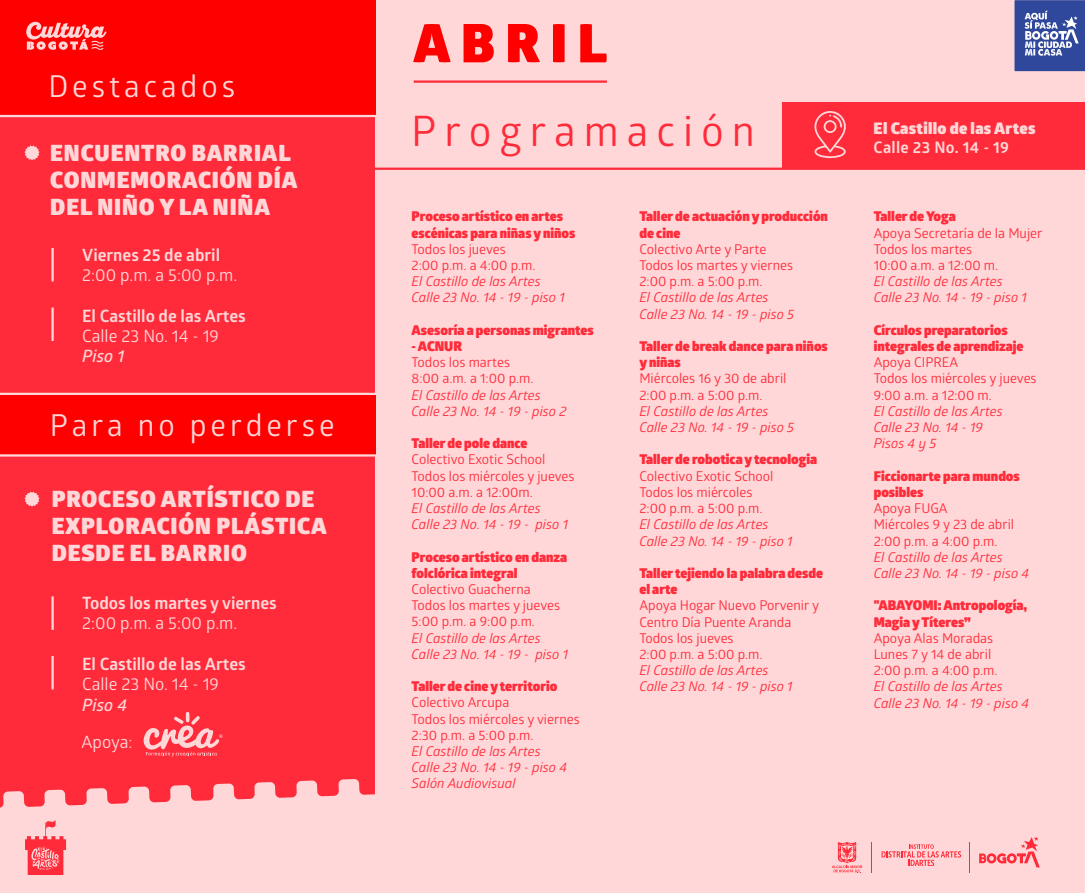
<style>
.page{position:relative;width:1085px;height:893px;background:#fff}
.page>*{position:absolute;margin:0;border:0;box-sizing:border-box;transform-origin:0 0}
.t1{font:900 53.32px "Glober";letter-spacing:.2em;color:#f00}
.t2{font:42.07px "Glober";letter-spacing:.19em;color:#ff2b3a}
.t3{font:30.15px "Glober";letter-spacing:.13em;color:#ffd7d8}
.t4{font:900 22.5px/27px "Glober";letter-spacing:.04em;color:#ffd7d8}
.t5{font:700 17.1px "Glober";color:#ffd7d8}
.t6{font:17.1px "Glober";color:#ffd7d8}
.t7{font:italic 600 17.1px "Glober";color:#ffd7d8}
.t8{font:900 15.97px "Glober";letter-spacing:.02em;color:#ffd7d8}
.t9{font:700 15.97px "Glober";letter-spacing:.02em;color:#ffd7d8}
.t10{font:13.5px/16.2px "Glober";color:#ff2b3a}
.t11{font:italic 13.5px/16.2px "Glober";color:#ff2b3a}
.t12{font:900 13.5px/16.2px "Glober";color:#ff2b3a}
</style>
<div class="page">
<div style="left:0;top:0;width:383px;height:893px;background:#ff2b3a"></div>
<div style="left:375px;top:0;width:709px;height:893px;background:#ffd7d8"></div>
<svg style="left:0;top:779px;width:375px;height:114px;background:#ffc0c3"></svg>
<div style="left:0;top:0;width:375px;height:116px;background:#f00"></div>
<div style="left:0;top:393px;width:375px;height:63px;background:#f00"></div>
<div style="left:782px;top:102px;width:302px;height:66px;background:#ff2b3a"></div>
<svg style="left:25px;top:820px;width:41px;height:55px"></svg>
<svg style="left:832px;top:842px;width:30px;height:31px"></svg>
<svg style="left:979px;top:837px;width:60px;height:30px"></svg>
<hr style="left:969px;top:842px;width:1px;height:30px;background:#ff2b3a">
<hr style="left:871px;top:842px;width:1px;height:30px;background:#ff2b3a">
<svg style="left:881px;top:844px;width:79px;height:22px"></svg>
<svg style="left:26px;top:22px;width:81px;height:28px"></svg>
<hr style="left:51px;top:248px;width:3px;height:33px;background:#ffd7d8">
<hr style="left:51px;top:308px;width:3px;height:33px;background:#ffd7d8">
<hr style="left:0;top:393px;width:377px;height:2px;background:#ffd7d8">
<hr style="left:0;top:115px;width:376px;height:2px;background:#ffd7d8">
<hr style="left:374px;top:168px;width:710px;height:2px;background:#ff2b3a">
<hr style="left:51px;top:596px;width:3px;height:34px;background:#ffd7d8">
<hr style="left:51px;top:656px;width:3px;height:33px;background:#ffd7d8">
<hr style="left:0;top:454px;width:377px;height:3px;background:#ffd7d8">
<svg style="left:144px;top:712px;width:79px;height:45px"></svg>
<svg style="left:24px;top:145px;width:16px;height:15px"></svg>
<svg style="left:24px;top:492px;width:16px;height:15px"></svg>
<div style="left:1014px;top:0;width:70px;height:71px;background:#30489b"></div>
<svg style="left:1024px;top:11px;width:54px;height:45px"></svg>
<svg style="left:814px;top:111px;width:32px;height:47px"></svg>
<hr style="left:413px;top:80px;width:194px;height:3px;background:#ff2b3a">
<h3 class="t3" style="left:48px;top:66px;width:188px">Destacados</h3>
<h3 class="t4" style="left:50px;top:139px;width:249px">ENCUENTRO BARRIAL<br>CONMEMORACIÓN DÍA<br>DEL NIÑO Y LA NIÑA</h3>
<p class="t5" style="left:82px;top:243px;width:139px">Viernes 25 de abril</p>
<p class="t6" style="left:82px;top:263px;width:156px">2:00 p.m. a 5:00 p.m.</p>
<p class="t5" style="left:82px;top:304px;width:165px">El Castillo de las Artes</p>
<p class="t6" style="left:82px;top:324px;width:138px">Calle 23 No. 14 - 19</p>
<p class="t7" style="left:82px;top:344px;width:44px">Piso 1</p>
<h3 class="t3" style="left:50px;top:404px;width:286px">Para no perderse</h3>
<h3 class="t4" style="left:52px;top:485px;width:276px">PROCESO ARTÍSTICO DE<br>EXPLORACIÓN PLÁSTICA<br>DESDE EL BARRIO</h3>
<p class="t5" style="left:82px;top:591px;width:196px">Todos los martes y viernes</p>
<p class="t6" style="left:82px;top:611px;width:156px">2:00 p.m. a 5:00 p.m.</p>
<p class="t5" style="left:82px;top:652px;width:165px">El Castillo de las Artes</p>
<p class="t6" style="left:82px;top:672px;width:138px">Calle 23 No. 14 - 19</p>
<p class="t7" style="left:82px;top:693px;width:46px">Piso 4</p>
<p class="t6" style="left:81px;top:730px;width:52px">Apoya:</p>
<h1 class="t1" style="left:413px;top:2px;width:195px">ABRIL</h1>
<h2 class="t2" style="left:411px;top:102px;width:345px">Programación</h2>
<p class="t8" style="left:873px;top:116px;width:163px">El Castillo de las Artes</p>
<p class="t9" style="left:873px;top:136px;width:137px">Calle 23 No. 14 - 19</p>
<p class="t12" style="left:411px;top:209px;width:165px">Proceso artístico en artes escénicas para niñas y niños</p>
<p class="t10" style="left:411px;top:240px;width:125px">Todos los jueves<br>2:00 p.m. a 4:00 p.m.</p>
<p class="t11" style="left:411px;top:273px;width:155px">El Castillo de las Artes<br>Calle 23 No. 14 - 19 - piso 1</p>
<p class="t12" style="left:411px;top:322px;width:184px">Asesoría a personas migrantes</p>
<p class="t12" style="left:411px;top:338px;width:52px">- ACNUR</p>
<p class="t10" style="left:411px;top:354px;width:123px">Todos los martes<br>8:00 a.m. a 1:00 p.m.</p>
<p class="t11" style="left:411px;top:386px;width:156px">El Castillo de las Artes<br>Calle 23 No. 14 - 19 - piso 2</p>
<p class="t12" style="left:411px;top:435px;width:117px">Taller de pole dance</p>
<p class="t10" style="left:411px;top:451px;width:164px">Colectivo Exotic School<br>Todos los miércoles y jueves<br>10:00 a.m. a 12:00m.</p>
<p class="t11" style="left:411px;top:500px;width:158px">El Castillo de las Artes<br>Calle 23 No. 14 - 19 - piso 1</p>
<p class="t12" style="left:411px;top:549px;width:157px">Proceso artístico en danza folclórica integral</p>
<p class="t10" style="left:411px;top:581px;width:150px">Colectivo Guacherna<br>Todos los martes y jueves<br>5:00 p.m. a 9:00 p.m.</p>
<p class="t11" style="left:411px;top:629px;width:158px">El Castillo de las Artes<br>Calle 23 No. 14 - 19 - piso 1</p>
<p class="t12" style="left:411px;top:678px;width:147px">Taller de cine y territorio</p>
<p class="t10" style="left:411px;top:694px;width:170px">Colectivo Arcupa<br>Todos los miércoles y viernes<br>2:30 p.m. a 5:00 p.m.</p>
<p class="t11" style="left:411px;top:743px;width:157px">El Castillo de las Artes<br>Calle 23 No. 14 - 19 - piso 4<br>Salón Audiovisual</p>
<p class="t12" style="left:639px;top:209px;width:190px">Taller de actuación y producción de cine</p>
<p class="t10" style="left:639px;top:240px;width:155px">Colectivo Arte y Parte<br>Todos los martes y viernes<br>2:00 p.m. a 5:00 p.m.</p>
<p class="t11" style="left:639px;top:289px;width:156px">El Castillo de las Artes<br>Calle 23 No. 14 - 19 - piso 5</p>
<p class="t12" style="left:639px;top:338px;width:190px">Taller de break dance para niños y niñas</p>
<p class="t10" style="left:639px;top:370px;width:149px">Miércoles 16 y 30 de abril<br>2:00 p.m. a 5:00 p.m.</p>
<p class="t11" style="left:639px;top:402px;width:156px">El Castillo de las Artes<br>Calle 23 No. 14 - 19 - piso 5</p>
<p class="t12" style="left:639px;top:452px;width:179px">Taller de robotica y tecnologia</p>
<p class="t10" style="left:639px;top:467px;width:135px">Colectivo Exotic School<br>Todos los miércoles<br>2:00 p.m. a 5:00 p.m.</p>
<p class="t11" style="left:639px;top:516px;width:155px">El Castillo de las Artes<br>Calle 23 No. 14 - 19 - piso 1</p>
<p class="t12" style="left:639px;top:565px;width:185px">Taller tejiendo la palabra desde el arte</p>
<p class="t10" style="left:639px;top:597px;width:181px">Apoya Hogar Nuevo Porvenir y<br>Centro Día Puente Aranda<br>Todos los jueves<br>2:00 p.m. a 5:00 p.m.</p>
<p class="t11" style="left:639px;top:662px;width:155px">El Castillo de las Artes<br>Calle 23 No. 14 - 19 - piso 1</p>
<p class="t12" style="left:873px;top:209px;width:83px">Taller de Yoga</p>
<p class="t10" style="left:873px;top:224px;width:170px">Apoya Secretaría de la Mujer<br>Todos los martes<br>10:00 a.m. a 12:00 m.</p>
<p class="t11" style="left:873px;top:273px;width:155px">El Castillo de las Artes<br>Calle 23 No. 14 - 19 - piso 1</p>
<p class="t12" style="left:873px;top:322px;width:151px">Círculos preparatorios integrales de aprendizaje</p>
<p class="t10" style="left:873px;top:354px;width:164px">Apoya CIPREA<br>Todos los miércoles y jueves<br>9:00 a.m. a 12:00 m.</p>
<p class="t11" style="left:873px;top:402px;width:130px">El Castillo de las Artes<br>Calle 23 No. 14 - 19<br>Pisos 4 y 5</p>
<p class="t12" style="left:873px;top:468px;width:148px">Ficcionarte para mundos posibles</p>
<p class="t10" style="left:873px;top:500px;width:142px">Apoya FUGA<br>Miércoles 9 y 23 de abril<br>2:00 p.m. a 4:00 p.m.</p>
<p class="t11" style="left:873px;top:548px;width:157px">El Castillo de las Artes<br>Calle 23 No. 14 - 19 - piso 4</p>
<p class="t12" style="left:873px;top:597px;width:155px">"ABAYOMI: Antropología,<br>Magia y Títeres”</p>
<p class="t10" style="left:873px;top:629px;width:125px">Apoya Alas Moradas<br>Lunes 7 y 14 de abril<br>2:00 p.m. a 4:00 p.m.</p>
<p class="t11" style="left:873px;top:678px;width:157px">El Castillo de las Artes<br>Calle 23 No. 14 - 19 - piso 4</p>
</div>
